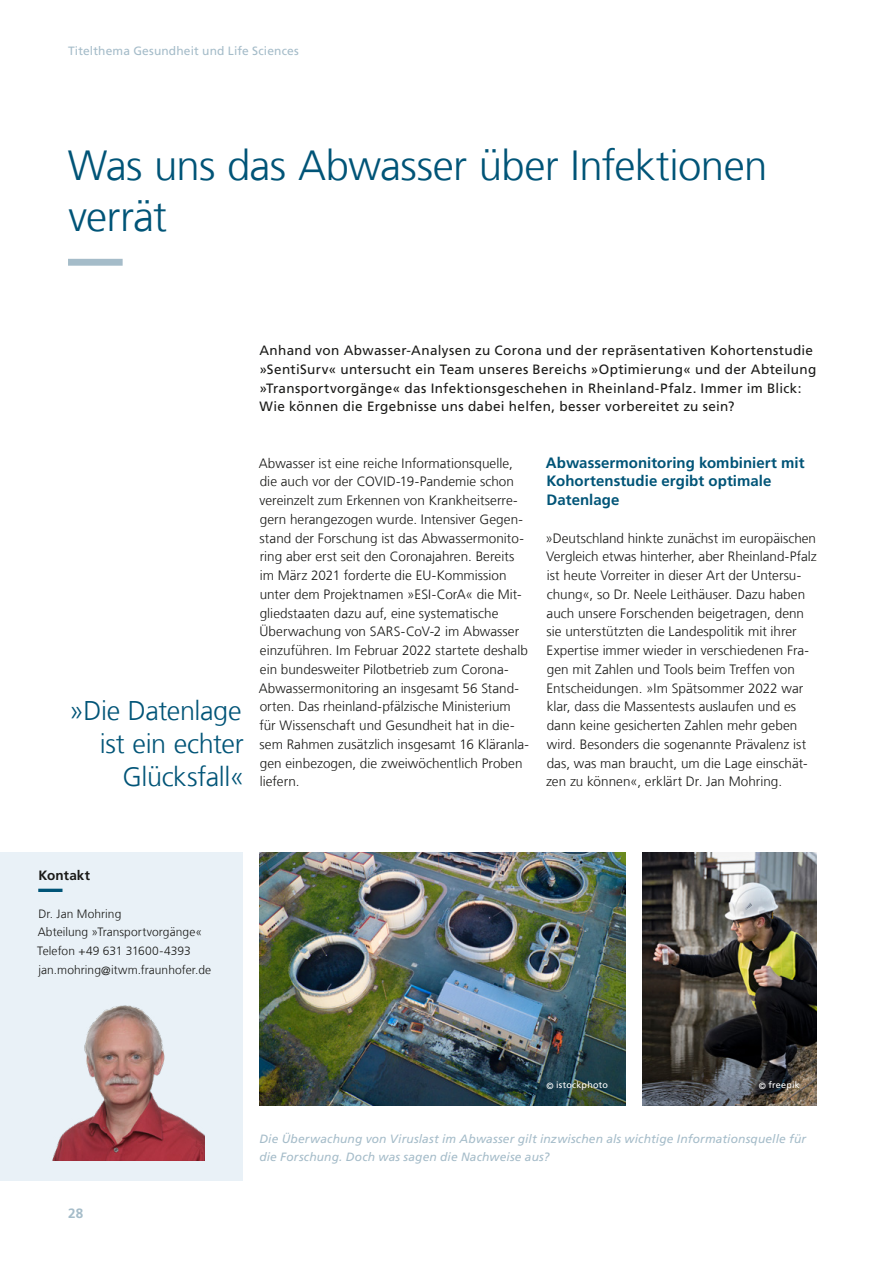
<style>
.page{position:relative;width:893px;height:1263px;background:#fff}
.page>*{position:absolute;margin:0;border:0;box-sizing:border-box;transform-origin:0 0}
.Ueberschrift_28_33_6_blue_grey_Linie_unt{font:300 42px/50.4px "Frutiger LT Com";letter-spacing:-.015em;color:#005477}
.Hervorhebung_18pt_rechtsbuendig{font:300 27px/33px "Frutiger LT Com";letter-spacing:-.015em;color:#005477;text-align:right}
.Zwischenueberschrift_10_12_5_steel_blue_{font:700 15px/18.8px "Frutiger LT Com";letter-spacing:.005em;color:#005477}
.Fliesstext_9_12_5_schwarz{font:300 13.5px/18.8px "Frutiger LT Com";letter-spacing:.005em;color:#1a1a18}
.Introtext_9_12_5_schwarz{font:13.5px/18.8px "Frutiger LT Com";letter-spacing:.025em;color:#1a1a18}
.Infokasten_klein_Ueberschrift_9_12_5_sch{font:700 13.5px "Frutiger LT Com";letter-spacing:.005em;color:#1a1a18}
.t1{font:700 13.5px "Frutiger LT Com";color:#a5bcc9}
.Bildtext_Marginal_8_12_5_grey{font:italic 12px/18.8px "Frutiger LT Com";letter-spacing:.01em;color:#a5bcc9}
.Infokasten_klein_Fliesstext_8_12_5_schwa{font:300 12px "Frutiger LT Com";letter-spacing:.005em;color:#1a1a18}
.Kolumne{font:12px "Frutiger LT Com";letter-spacing:.015em;color:#a5bcc9}
.Copyright__F55__6_pt__weiß{font:9px "Frutiger LT Com";letter-spacing:.025em;color:#fff}
</style>
<div class="page">
<div style="left:0;top:852px;width:242px;height:328px;background:#e9f1f7"></div>
<svg style="left:38px;top:889px;width:25px;height:3px"></svg>
<img style="left:52px;top:1005px;width:152px;height:156px">
<img style="left:259px;top:852px;width:366px;height:253px">
<svg style="left:68px;top:259px;width:55px;height:7px"></svg>
<img style="left:642px;top:852px;width:174px;height:253px">
<p class="Kolumne" style="left:68px;top:44px;width:232px">Titelthema Gesundheit und Life Sciences</p>
<p class="Ueberschrift_28_33_6_blue_grey_Linie_unt" style="left:68px;top:141px;width:701px">Was uns das Abwasser über Infektionen verrät</p>
<p class="Introtext_9_12_5_schwarz" style="left:259px;top:341px;width:558px">Anhand von Abwasser-Analysen zu Corona und der repräsentativen Kohortenstudie »SentiSurv« untersucht ein Team unseres Bereichs »Optimierung« und der Abteilung »Transportvorgänge« das Infektionsgeschehen in Rheinland-Pfalz. Immer im Blick:<br>Wie können die Ergebnisse uns dabei helfen, besser vorbereitet zu sein?</p>
<p class="Hervorhebung_18pt_rechtsbuendig" style="left:69px;top:695px;width:177px">»Die Datenlage ist ein echter<br>Glücksfall«</p>
<p class="Fliesstext_9_12_5_schwarz" style="left:259px;top:454px;width:272px">Abwasser ist eine reiche Informationsquelle, die auch vor der COVID-19-Pandemie schon vereinzelt zum Erkennen von Krankheitserre&shy;gern herangezogen wurde. Intensiver Gegen&shy;stand der Forschung ist das Abwassermonito&shy;ring aber erst seit den Coronajahren. Bereits im März 2021 forderte die EU-Kommission unter dem Projektnamen »ESI-CorA« die Mit&shy;gliedstaaten dazu auf, eine systematische Überwachung von SARS-CoV-2 im Abwasser einzuführen. Im Februar 2022 startete deshalb ein bundesweiter Pilotbetrieb zum Corona-Abwassermonitoring an insgesamt 56 Stand&shy;orten. Das rheinland-pfälzische Ministerium für Wissenschaft und Gesundheit hat in die&shy;sem Rahmen zusätzlich insgesamt 16 Kläranla&shy;gen einbezogen, die zweiwöchentlich Proben liefern.</p>
<p class="Zwischenueberschrift_10_12_5_steel_blue_" style="left:546px;top:453px;width:260px">Abwassermonitoring kombiniert mit<br>Kohortenstudie ergibt optimale<br>Datenlage</p>
<p class="Fliesstext_9_12_5_schwarz" style="left:545px;top:529px;width:273px">»Deutschland hinkte zunächst im europäischen Vergleich etwas hinterher, aber Rheinland-Pfalz ist heute Vorreiter in dieser Art der Untersu&shy;chung«, so Dr. Neele Leithäuser. Dazu haben auch unsere Forschenden beigetragen, denn sie unterstützten die Landespolitik mit ihrer Expertise immer wieder in verschiedenen Fra&shy;gen mit Zahlen und Tools beim Treffen von Entscheidungen. »Im Spätsommer 2022 war klar, dass die Massentests auslaufen und es dann keine gesicherten Zahlen mehr geben wird. Besonders die sogenannte Prävalenz ist das, was man braucht, um die Lage einschät&shy;zen zu können«, erklärt Dr. Jan Mohring.</p>
<p class="Infokasten_klein_Ueberschrift_9_12_5_sch" style="left:38px;top:867px;width:53px">Kontakt</p>
<p class="Infokasten_klein_Fliesstext_8_12_5_schwa" style="left:39px;top:906px;width:84px">Dr. Jan Mohring</p>
<p class="Infokasten_klein_Fliesstext_8_12_5_schwa" style="left:38px;top:925px;width:166px">Abteilung »Transportvorgänge«</p>
<p class="Infokasten_klein_Fliesstext_8_12_5_schwa" style="left:37px;top:944px;width:155px">Telefon +49 631 31600-4393</p>
<p class="Infokasten_klein_Fliesstext_8_12_5_schwa" style="left:39px;top:963px;width:174px">jan.mohring@itwm.fraunhofer.de</p>
<p class="t1" style="left:68px;top:1205px;width:17px">28</p>
<p class="Copyright__F55__6_pt__weiß" style="left:546px;top:1080px;width:63px">© istockphoto</p>
<p class="Copyright__F55__6_pt__weiß" style="left:759px;top:1080px;width:42px">© freepik</p>
<p class="Bildtext_Marginal_8_12_5_grey" style="left:259px;top:1129px;width:548px">Die Überwachung von Viruslast im Abwasser gilt inzwischen als wichtige Informationsquelle für die Forschung. Doch was sagen die Nachweise aus?</p>
</div>
